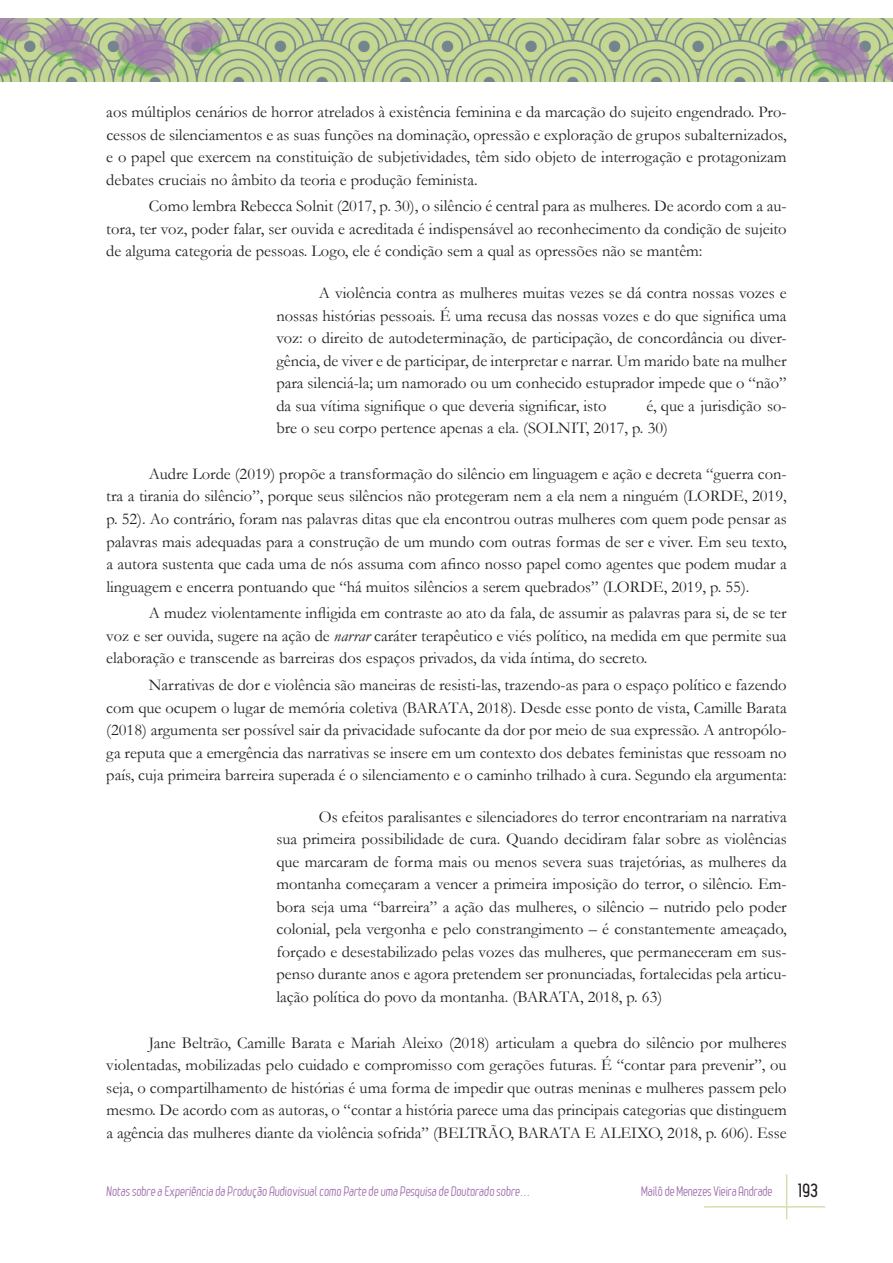
<style>
.page{position:relative;width:893px;height:1263px;background:#fff}
.page>*{position:absolute;margin:0;border:0;box-sizing:border-box;transform-origin:0 0}
.t1{font:700 18px "Leger";color:#231f20}
.t2{font:16.5px/22.5px "Garamond";color:#231f20;text-align:justify}
.t3{font:13.5px "Leger";letter-spacing:-.01em;color:#9f73af}
.s1{font-style:italic}
</style>
<div class="page">
<hr style="left:786px;top:1174px;width:1px;height:45px;background:#d2e0ac">
<hr style="left:704px;top:1206px;width:121px;height:1px;background:#d2e0ac">
<img style="left:0;top:18px;width:893px;height:64px">
<p class="t2" style="left:106px;top:100px;width:682px">aos múltiplos cenários de horror atrelados à existência feminina e da marcação do sujeito engendrado. Pro&shy;cessos de silenciamentos e as suas funções na dominação, opressão e exploração de grupos subalternizados, e o papel que exercem na constituição de subjetividades, têm sido objeto de interrogação e protagonizam debates cruciais no âmbito da teoria e produção feminista.</p>
<p class="t2" style="left:106px;top:195px;width:682px;text-indent:43px">Como lembra Rebecca Solnit (2017, p. 30), o silêncio é central para as mulheres. De acordo com a au&shy;tora, ter voz, poder falar, ser ouvida e acreditada é indispensável ao reconhecimento da condição de sujeito de alguma categoria de pessoas. Logo, ele é condição sem a qual as opressões não se mantêm:</p>
<p class="t2" style="left:276px;top:281px;width:512px;text-indent:43px">A violência contra as mulheres muitas vezes se dá contra nossas vozes e nossas histórias pessoais. É uma recusa das nossas vozes e do que significa uma voz: o direito de autodeterminação, de participação, de concordância ou diver&shy;gência, de viver e de participar, de interpretar e narrar. Um marido bate na mulher para silenciá-la; um namorado ou um conhecido estuprador impede que o “não” da sua vítima signifique o que deveria significar, isto</p>
<p class="t2" style="left:276px;top:394px;width:512px;text-indent:370px">é, que a jurisdição so&shy;bre o seu corpo pertence apenas a ela. (SOLNIT, 2017, p. 30)</p>
<p class="t2" style="left:106px;top:462px;width:682px;text-indent:43px">Audre Lorde (2019) propõe a transformação do silêncio em linguagem e ação e decreta “guerra con&shy;tra a tirania do silêncio”, porque seus silêncios não protegeram nem a ela nem a ninguém (LORDE, 2019, p. 52). Ao contrário, foram nas palavras ditas que ela encontrou outras mulheres com quem pode pensar as palavras mais adequadas para a construção de um mundo com outras formas de ser e viver. Em seu texto, a autora sustenta que cada uma de nós assuma com afinco nosso papel como agentes que podem mudar a linguagem e encerra pontuando que “há muitos silêncios a serem quebrados” (LORDE, 2019, p. 55).</p>
<p class="t2" style="left:106px;top:601px;width:682px;text-indent:43px">A mudez violentamente infligida em contraste ao ato da fala, de assumir as palavras para si, de se ter voz e ser ouvida, sugere na ação de <span class="s1">narrar</span> caráter terapêutico e viés político, na medida em que permite sua elaboração e transcende as barreiras dos espaços privados, da vida íntima, do secreto.</p>
<p class="t2" style="left:106px;top:673px;width:682px;text-indent:43px">Narrativas de dor e violência são maneiras de resisti-las, trazendo-as para o espaço político e fazendo com que ocupem o lugar de memória coletiva (BARATA, 2018). Desde esse ponto de vista, Camille Barata (2018) argumenta ser possível sair da privacidade sufocante da dor por meio de sua expressão. A antropólo&shy;ga reputa que a emergência das narrativas se insere em um contexto dos debates feministas que ressoam no país, cuja primeira barreira superada é o silenciamento e o caminho trilhado à cura. Segundo ela argumenta:</p>
<p class="t2" style="left:276px;top:805px;width:512px;text-indent:43px">Os efeitos paralisantes e silenciadores do terror encontrariam na narrativa sua primeira possibilidade de cura. Quando decidiram falar sobre as violências que marcaram de forma mais ou menos severa suas trajetórias, as mulheres da montanha começaram a vencer a primeira imposição do terror, o silêncio. Em&shy;bora seja uma “barreira” a ação das mulheres, o silêncio – nutrido pelo poder colonial, pela vergonha e pelo constrangimento – é constantemente ameaçado, forçado e desestabilizado pelas vozes das mulheres, que permaneceram em sus&shy;penso durante anos e agora pretendem ser pronunciadas, fortalecidas pela articu&shy;lação política do povo da montanha. (BARATA, 2018, p. 63)</p>
<p class="t2" style="left:106px;top:1031px;width:682px;text-indent:43px">Jane Beltrão, Camille Barata e Mariah Aleixo (2018) articulam a quebra do silêncio por mulheres violentadas, mobilizadas pelo cuidado e compromisso com gerações futuras. É “contar para prevenir”, ou seja, o compartilhamento de histórias é uma forma de impedir que outras meninas e mulheres passem pelo mesmo. De acordo com as autoras, o “contar a história parece uma das principais categorias que distinguem a agência das mulheres diante da violência sofrida” (BELTRÃO, BARATA E ALEIXO, 2018, p. 606). Esse</p>
<p class="t3" style="left:106px;top:1183px;width:427px">Notas sobre a Experiência da Produção Audiovisual como Parte de uma Pesquisa de Doutorado sobre...</p>
<p class="t3" style="left:641px;top:1183px;width:133px">Mailô de Menezes Vieira Andrade</p>
<p class="t1" style="left:798px;top:1180px;width:21px">193</p>
</div>
